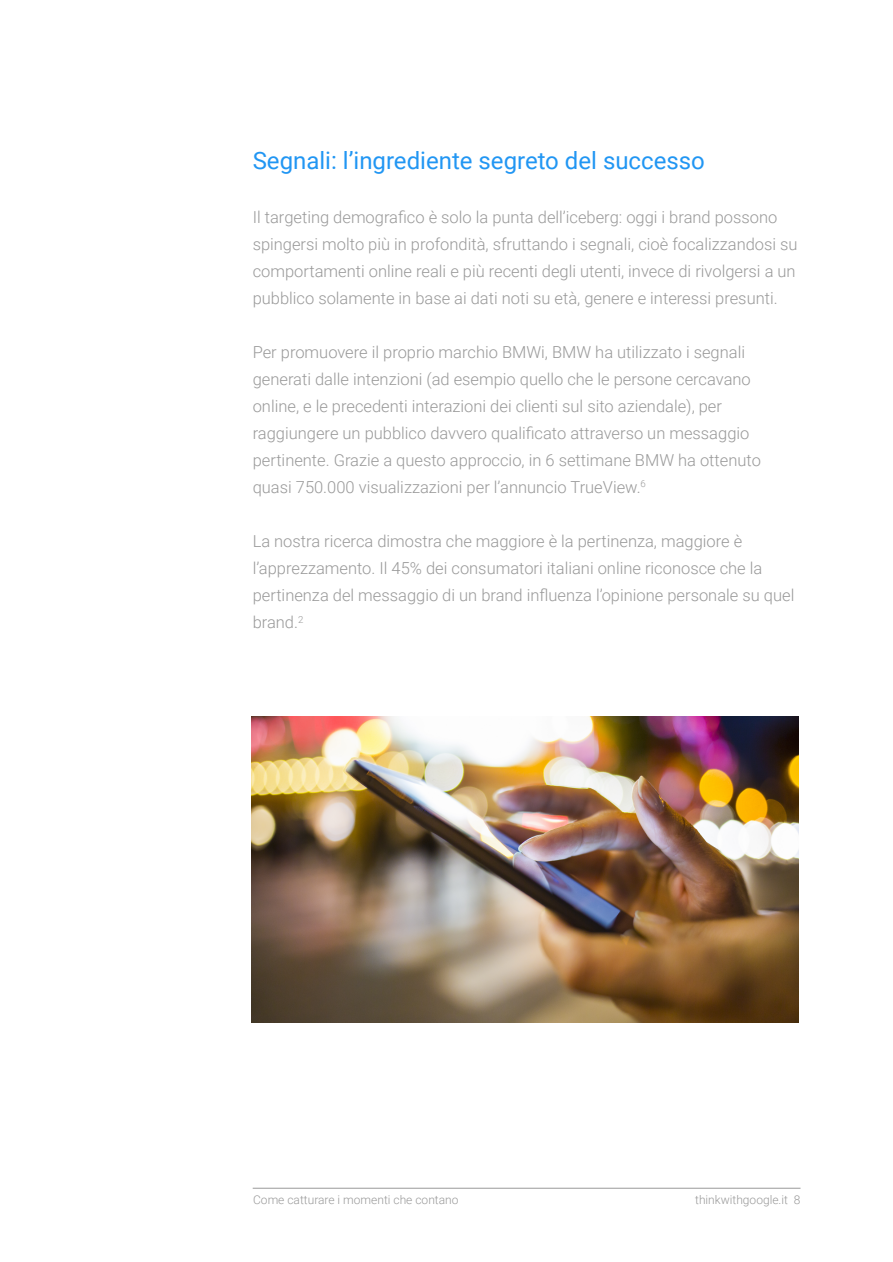
<style>
.page{position:relative;width:893px;height:1262px;background:#fff}
.page>*{position:absolute;margin:0;border:0;box-sizing:border-box;transform-origin:0 0}
.t1{font:24px "Roboto";color:#2196f3}
.t2{font:300 16.5px/27px "Roboto";color:#999}
.t3{font:300 12px "Roboto";color:#999}
</style>
<div class="page">
<hr style="left:253px;top:1188px;width:547px;height:1px;background:#999">
<img style="left:252px;top:716px;width:546px;height:306px">
<h1 class="t1" style="left:253px;top:143px;width:454px">Segnali: l’ingrediente segreto del successo</h1>
<p class="t2" style="left:253px;top:203px;width:546px">Il targeting demografico è solo la punta dell’iceberg: oggi i brand possono spingersi molto più in profondità, sfruttando i segnali, cioè focalizzandosi su comportamenti online reali e più recenti degli utenti, invece di rivolgersi a un pubblico solamente in base ai dati noti su età, genere e interessi presunti.</p>
<p class="t2" style="left:253px;top:338px;width:510px">Per promuovere il proprio marchio BMWi, BMW ha utilizzato i segnali generati dalle intenzioni (ad esempio quello che le persone cercavano online, e le precedenti interazioni dei clienti sul sito aziendale), per raggiungere un pubblico davvero qualificato attraverso un messaggio pertinente. Grazie a questo approccio, in 6 settimane BMW ha ottenuto quasi 750.000 visualizzazioni per l’annuncio TrueView.<sup>6</sup></p>
<p class="t2" style="left:253px;top:527px;width:543px">La nostra ricerca dimostra che maggiore è la pertinenza, maggiore è l’apprezzamento. Il 45% dei consumatori italiani online riconosce che la pertinenza del messaggio di un brand influenza l’opinione personale su quel brand.<sup>2</sup></p>
<p class="t3" style="left:253px;top:1191px;width:207px">Come catturare i momenti che contano</p>
<p class="t3" style="left:695px;top:1190px;width:107px">thinkwithgoogle.it 8</p>
</div>
